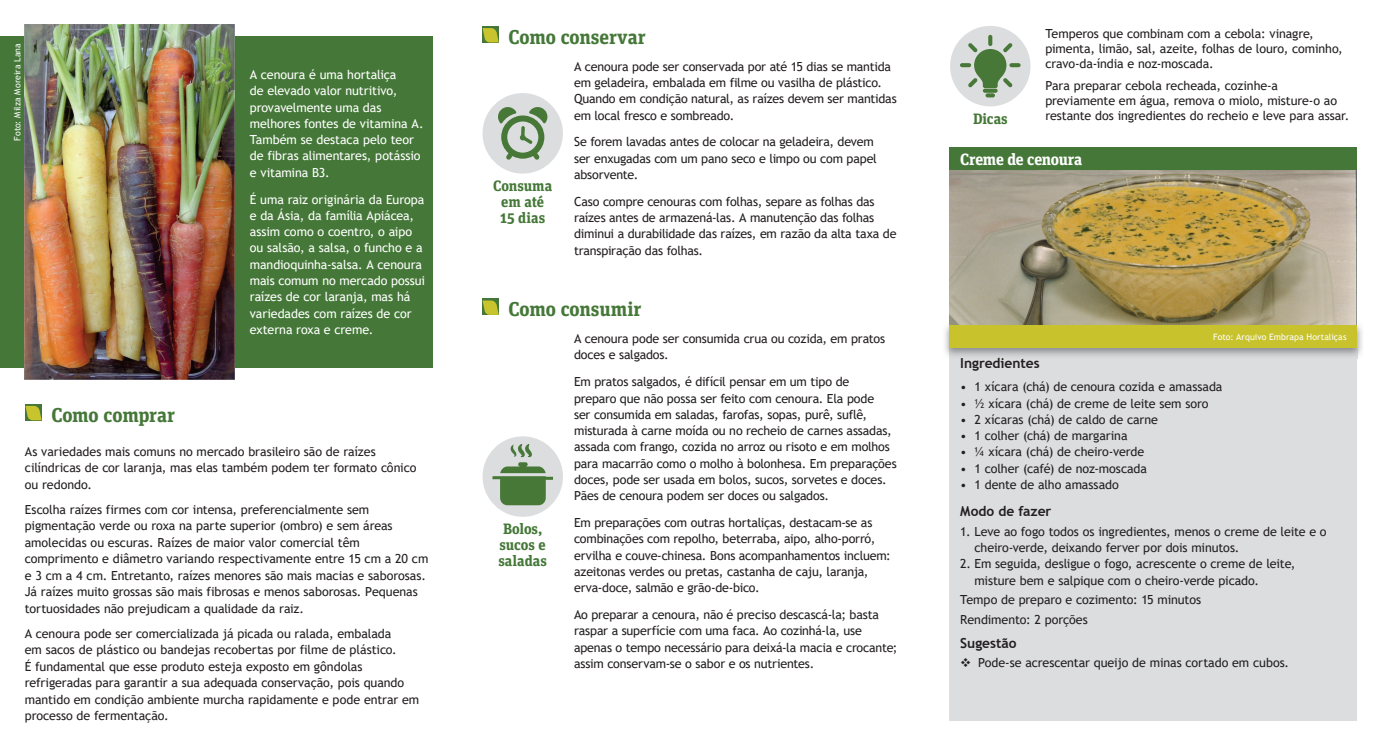
<style>
.page{position:relative;width:1382px;height:745px;background:#fff}
.page>*{position:absolute;margin:0;border:0;box-sizing:border-box;transform-origin:0 0}
.t1{font:700 20px "Unit Slab Pro";letter-spacing:-.005em;color:#457838}
.t2{font:700 16.25px "Unit Slab Pro";letter-spacing:-.015em;color:#fff}
.t3{font:700 15px/16.2px "Unit Slab Pro";letter-spacing:-.005em;color:#457838;text-align:center}
.t4{font:700 13.75px "Trebuchet MS";color:#231f20}
.t5{font:12.5px/16.2px "Trebuchet MS";letter-spacing:-.01em;color:#231f20}
.t6{font:12.5px/16.2px "Trebuchet MS";letter-spacing:-.005em;color:#fff}
.t7{font:8.75px "Trebuchet MS";letter-spacing:.005em;color:#fff}
</style>
<div class="page">
<div style="left:950px;top:348px;width:407px;height:371px;background:#dcdddf"></div>
<div style="left:0;top:36px;width:432px;height:331px;background:#457838"></div>
<div style="left:25px;top:403px;width:17px;height:17px;background:#457838"></div>
<svg style="left:25px;top:405px;width:17px;height:15px"></svg>
<div style="left:482px;top:26px;width:17px;height:17px;background:#457838"></div>
<svg style="left:483px;top:28px;width:16px;height:14px"></svg>
<div style="left:482px;top:93px;width:81px;height:80px;background:#dcdddf;border-radius:50%"></div>
<svg style="left:498px;top:107px;width:49px;height:52px"></svg>
<div style="left:482px;top:298px;width:17px;height:17px;background:#457838"></div>
<svg style="left:483px;top:300px;width:16px;height:15px"></svg>
<div style="left:483px;top:436px;width:80px;height:80px;background:#dcdddf;border-radius:50%"></div>
<svg style="left:492px;top:462px;width:61px;height:43px"></svg>
<svg style="left:511px;top:444px;width:21px;height:12px"></svg>
<div style="left:950px;top:147px;width:407px;height:23px;background:#457838"></div>
<img style="left:945px;top:321px;width:417px;height:37px">
<img style="left:950px;top:348px;width:407px;height:10px">
<div style="left:950px;top:325px;width:407px;height:23px;background:#c8c22d"></div>
<div style="left:950px;top:26px;width:80px;height:80px;background:#dcdddf;border-radius:50%"></div>
<svg style="left:983px;top:89px;width:15px;height:4px"></svg>
<svg style="left:985px;top:93px;width:10px;height:4px"></svg>
<svg style="left:1009px;top:63px;width:12px;height:4px"></svg>
<svg style="left:960px;top:63px;width:11px;height:4px"></svg>
<svg style="left:988px;top:35px;width:4px;height:11px"></svg>
<svg style="left:968px;top:43px;width:44px;height:45px"></svg>
<img style="left:25px;top:24px;width:209px;height:355px">
<img style="left:950px;top:170px;width:407px;height:154px">
<p class="t7" style="left:12px;top:141px;width:99px;rotate:-90deg">Foto: Milza Moreira Lana</p>
<p class="t6" style="left:250px;top:66px;width:175px">A cenoura é uma hortaliça<br>de elevado valor nutritivo, provavelmente uma das melhores fontes de vitamina A.<br>Também se destaca pelo teor de fibras alimentares, potássio e vitamina B3.</p>
<p class="t6" style="left:250px;top:191px;width:177px">É uma raiz originária da Europa e da Ásia, da família Apiácea, assim como o coentro, o aipo ou salsão, a salsa, o funcho e a mandioquinha-salsa. A cenoura mais comum no mercado possui raízes de cor laranja, mas há variedades com raízes de cor externa roxa e creme.</p>
<h1 class="t1" style="left:51px;top:399px;width:125px">Como comprar</h1>
<p class="t5" style="left:25px;top:442px;width:393px">As variedades mais comuns no mercado brasileiro são de raízes cilíndricas de cor laranja, mas elas também podem ter formato cônico ou redondo.</p>
<p class="t5" style="left:25px;top:501px;width:405px">Escolha raízes firmes com cor intensa, preferencialmente sem pigmentação verde ou roxa na parte superior (ombro) e sem áreas amolecidas ou escuras. Raízes de maior valor comercial têm comprimento e diâmetro variando respectivamente entre 15 cm a 20 cm e 3 cm a 4 cm. Entretanto, raízes menores são mais macias e saborosas.<br>Já raízes muito grossas são mais fibrosas e menos saborosas. Pequenas tortuosidades não prejudicam a qualidade da raiz.</p>
<p class="t5" style="left:25px;top:624px;width:396px">A cenoura pode ser comercializada já picada ou ralada, embalada<br>em sacos de plástico ou bandejas recobertas por filme de plástico.<br>É fundamental que esse produto esteja exposto em gôndolas refrigeradas para garantir a sua adequada conservação, pois quando mantido em condição ambiente murcha rapidamente e pode entrar em processo de fermentação.</p>
<h1 class="t1" style="left:508px;top:22px;width:139px">Como conservar</h1>
<p class="t3" style="left:493px;top:176px;width:61px">Consuma em até<br>15 dias</p>
<p class="t5" style="left:574px;top:58px;width:324px">A cenoura pode ser conservada por até 15 dias se mantida em geladeira, embalada em filme ou vasilha de plástico.<br>Quando em condição natural, as raízes devem ser mantidas em local fresco e sombreado.</p>
<p class="t5" style="left:574px;top:134px;width:304px">Se forem lavadas antes de colocar na geladeira, devem ser enxugadas com um pano seco e limpo ou com papel absorvente.</p>
<p class="t5" style="left:574px;top:193px;width:324px">Caso compre cenouras com folhas, separe as folhas das raízes antes de armazená-las. A manutenção das folhas diminui a durabilidade das raízes, em razão da alta taxa de transpiração das folhas.</p>
<h1 class="t1" style="left:508px;top:294px;width:135px">Como consumir</h1>
<p class="t3" style="left:498px;top:519px;width:50px">Bolos, sucos e saladas</p>
<p class="t5" style="left:574px;top:330px;width:313px">A cenoura pode ser consumida crua ou cozida, em pratos doces e salgados.</p>
<p class="t5" style="left:574px;top:373px;width:324px">Em pratos salgados, é difícil pensar em um tipo de<br>preparo que não possa ser feito com cenoura. Ela pode<br>ser consumida em saladas, farofas, sopas, purê, suflê, misturada à carne moída ou no recheio de carnes assadas, assada com frango, cozida no arroz ou risoto e em molhos para macarrão como o molho à bolonhesa. Em preparações doces, pode ser usada em bolos, sucos, sorvetes e doces.<br>Pães de cenoura podem ser doces ou salgados.</p>
<p class="t5" style="left:574px;top:514px;width:318px">Em preparações com outras hortaliças, destacam-se as combinações com repolho, beterraba, aipo, alho-porró, ervilha e couve-chinesa. Bons acompanhamentos incluem: azeitonas verdes ou pretas, castanha de caju, laranja, erva-doce, salmão e grão-de-bico.</p>
<p class="t5" style="left:574px;top:606px;width:325px">Ao preparar a cenoura, não é preciso descascá-la; basta raspar a superfície com uma faca. Ao cozinhá-la, use apenas o tempo necessário para deixá-la macia e crocante; assim conservam-se o sabor e os nutrientes.</p>
<p class="t3" style="left:973px;top:109px;width:36px">Dicas</p>
<p class="t5" style="left:1045px;top:26px;width:299px;line-height:15px">Temperos que combinam com a cebola: vinagre, pimenta, limão, sal, azeite, folhas de louro, cominho, cravo-da-índia e noz-moscada.</p>
<p class="t5" style="left:1045px;top:78px;width:306px;line-height:15px">Para preparar cebola recheada, cozinhe-a previamente em água, remova o miolo, misture-o ao restante dos ingredientes do recheio e leve para assar.</p>
<h2 class="t2" style="left:960px;top:147px;width:124px">Creme de cenoura</h2>
<p class="t7" style="left:1213px;top:331px;width:135px">Foto: Arquivo Embrapa Hortaliças</p>
<p class="t4" style="left:960px;top:354px;width:81px">Ingredientes</p>
<p class="t5" style="left:960px;top:378px;width:264px">• 1 xícara (chá) de cenoura cozida e amassada</p>
<p class="t5" style="left:960px;top:395px;width:250px">• ½ xícara (chá) de creme de leite sem soro</p>
<p class="t5" style="left:960px;top:411px;width:199px">• 2 xícaras (chá) de caldo de carne</p>
<p class="t5" style="left:960px;top:427px;width:169px">• 1 colher (chá) de margarina</p>
<p class="t5" style="left:960px;top:443px;width:185px">• ¼ xícara (chá) de cheiro-verde</p>
<p class="t5" style="left:960px;top:460px;width:188px">• 1 colher (café) de noz-moscada</p>
<p class="t5" style="left:960px;top:476px;width:160px">• 1 dente de alho amassado</p>
<p class="t4" style="left:960px;top:502px;width:93px">Modo de fazer</p>
<p class="t5" style="left:974px;top:522px;width:354px;text-indent:-14px">1. Leve ao fogo todos os ingredientes, menos o creme de leite e o cheiro-verde, deixando ferver por dois minutos.</p>
<p class="t5" style="left:974px;top:555px;width:323px;text-indent:-14px">2. Em seguida, desligue o fogo, acrescente o creme de leite, misture bem e salpique com o cheiro-verde picado.</p>
<p class="t5" style="left:960px;top:589px;width:242px;line-height:19.8px">Tempo de preparo e cozimento: 15 minutos<br>Rendimento: 2 porções</p>
<p class="t4" style="left:960px;top:633px;width:58px">Sugestão</p>
<p class="t5" style="left:960px;top:654px;width:330px">❖ Pode-se acrescentar queijo de minas cortado em cubos.</p>
</div>
